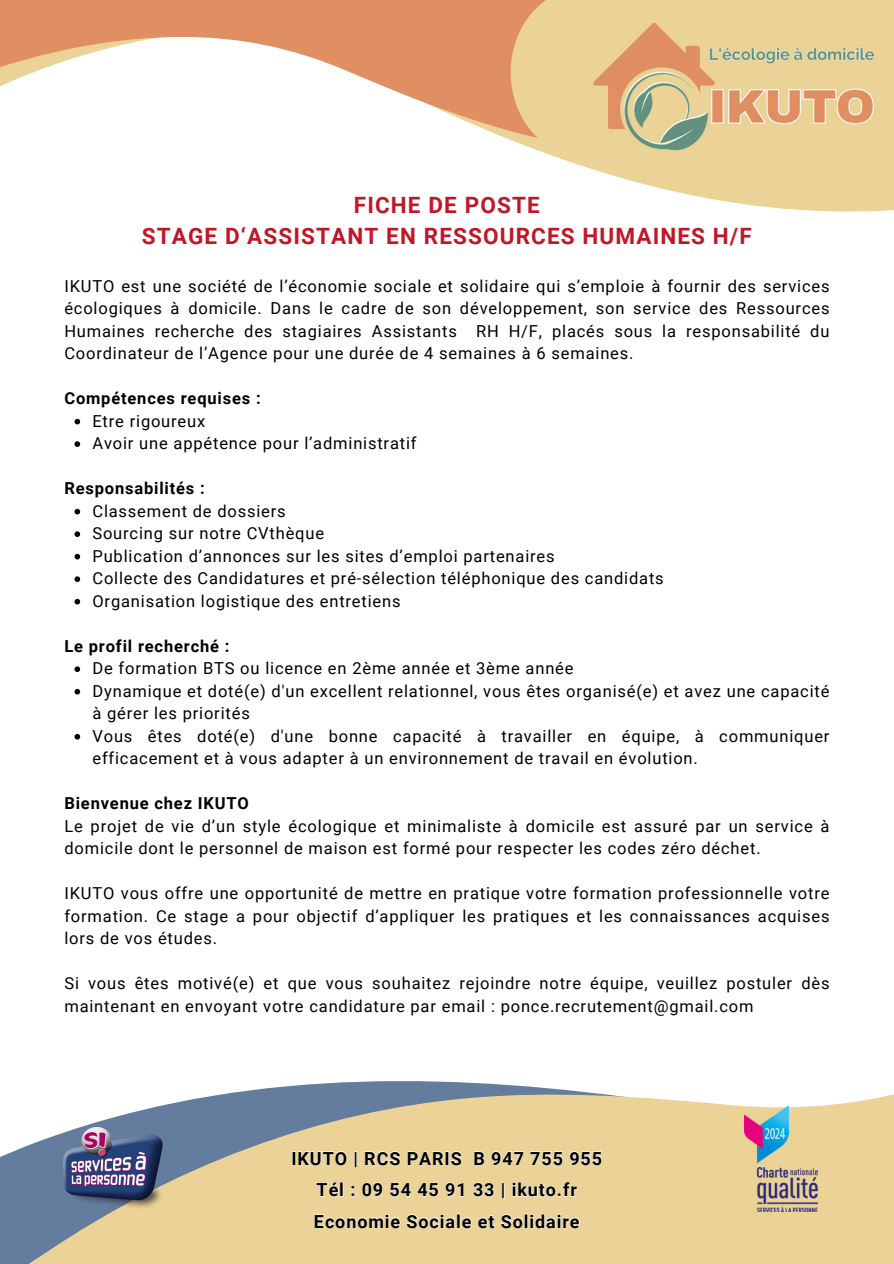
<style>
.page{position:relative;width:894px;height:1264px;background:#fff}
.page>*{position:absolute;margin:0;border:0;box-sizing:border-box;transform-origin:0 0}
.t1{font:700 22.5px/31.5px "Roboto";letter-spacing:.05em;color:#c01727;text-align:center}
.t2{font:700 18px/31.5px "Roboto";letter-spacing:.05em;color:#000;text-align:center}
.t3{font:16.5px/22.5px "Roboto";letter-spacing:.05em;color:#000}
.t4{font:700 16.5px "Roboto";letter-spacing:.05em;color:#000}
</style>
<div class="page">
<svg style="left:0;top:1081px;width:893px;height:182px;fill:#ebd297"></svg>
<svg style="left:292px;top:1150px;width:170px;height:17px"></svg>
<svg style="left:474px;top:1150px;width:128px;height:15px"></svg>
<svg style="left:316px;top:1181px;width:261px;height:18px"></svg>
<svg style="left:314px;top:1213px;width:265px;height:15px"></svg>
<img style="left:744px;top:1106px;width:73px;height:105px">
<img style="left:64px;top:1127px;width:102px;height:85px">
<svg style="left:74px;top:419px;width:6px;height:5px"></svg>
<svg style="left:74px;top:441px;width:6px;height:6px"></svg>
<svg style="left:74px;top:509px;width:6px;height:5px"></svg>
<svg style="left:74px;top:531px;width:6px;height:6px"></svg>
<svg style="left:74px;top:554px;width:6px;height:5px"></svg>
<svg style="left:74px;top:576px;width:6px;height:6px"></svg>
<svg style="left:74px;top:599px;width:6px;height:5px"></svg>
<svg style="left:74px;top:666px;width:6px;height:6px"></svg>
<svg style="left:74px;top:689px;width:6px;height:5px"></svg>
<svg style="left:74px;top:734px;width:6px;height:5px"></svg>
<svg style="left:718px;top:200px;width:175px;height:12px;fill:#ebd297"></svg>
<svg style="left:0;top:0;width:893px;height:200px"></svg>
<svg style="left:510px;top:0;width:383px;height:157px;fill:#ebd297"></svg>
<img style="left:574px;top:0;width:318px;height:162px">
<h1 class="t1" style="left:142px;top:189px;width:611px">FICHE DE POSTE<br>STAGE D‘ASSISTANT EN RESSOURCES HUMAINES H/F</h1>
<p class="t3" style="left:64px;top:275px;width:766px;text-align:justify">IKUTO est une société de l’économie sociale et solidaire qui s’emploie à fournir des services écologiques à domicile. Dans le cadre de son développement, son service des Ressources Humaines recherche des stagiaires Assistants RH H/F, placés sous la responsabilité du Coordinateur de l’Agence pour une durée de 4 semaines à 6 semaines.</p>
<h2 class="t4" style="left:64px;top:389px;width:198px">Compétences requises :</h2>
<p class="t3" style="left:92px;top:410px;width:114px">Etre rigoureux</p>
<p class="t3" style="left:92px;top:432px;width:325px">Avoir une appétence pour l’administratif</p>
<h2 class="t4" style="left:64px;top:479px;width:142px">Responsabilités :</h2>
<p class="t3" style="left:92px;top:500px;width:195px">Classement de dossiers</p>
<p class="t3" style="left:92px;top:522px;width:233px">Sourcing sur notre CVthèque</p>
<p class="t3" style="left:92px;top:545px;width:463px">Publication d’annonces sur les sites d’emploi partenaires</p>
<p class="t3" style="left:92px;top:567px;width:572px">Collecte des Candidatures et pré-sélection téléphonique des candidats</p>
<p class="t3" style="left:92px;top:590px;width:309px">Organisation logistique des entretiens</p>
<h2 class="t4" style="left:64px;top:636px;width:166px">Le profil recherché :</h2>
<p class="t3" style="left:92px;top:657px;width:482px">De formation BTS ou licence en 2ème année et 3ème année</p>
<p class="t3" style="left:92px;top:680px;width:738px">Dynamique et doté(e) d'un excellent relationnel, vous êtes organisé(e) et avez une capacité à gérer les priorités</p>
<p class="t3" style="left:92px;top:725px;width:738px">Vous êtes doté(e) d'une bonne capacité à travailler en équipe, à communiquer efficacement et à vous adapter à un environnement de travail en évolution.</p>
<p class="t4" style="left:64px;top:794px;width:186px">Bienvenue chez IKUTO</p>
<p class="t3" style="left:64px;top:815px;width:766px">Le projet de vie d’un style écologique et minimaliste à domicile est assuré par un service à domicile dont le personnel de maison est formé pour respecter les codes zéro déchet.</p>
<p class="t3" style="left:64px;top:882px;width:766px;text-align:justify">IKUTO vous offre une opportunité de mettre en pratique votre formation professionnelle votre formation. Ce stage a pour objectif d’appliquer les pratiques et les connaissances acquises lors de vos études.</p>
<p class="t3" style="left:64px;top:972px;width:766px">Si vous êtes motivé(e) et que vous souhaitez rejoindre notre équipe, veuillez postuler dès maintenant en envoyant votre candidature par email : ponce.recrutement@gmail.com</p>
<p class="t2" style="left:291px;top:1142px;width:312px">IKUTO | RCS PARIS B 947 755 955<br>Tél : 09 54 45 91 33 | ikuto.fr<br>Economie Sociale et Solidaire</p>
</div>
